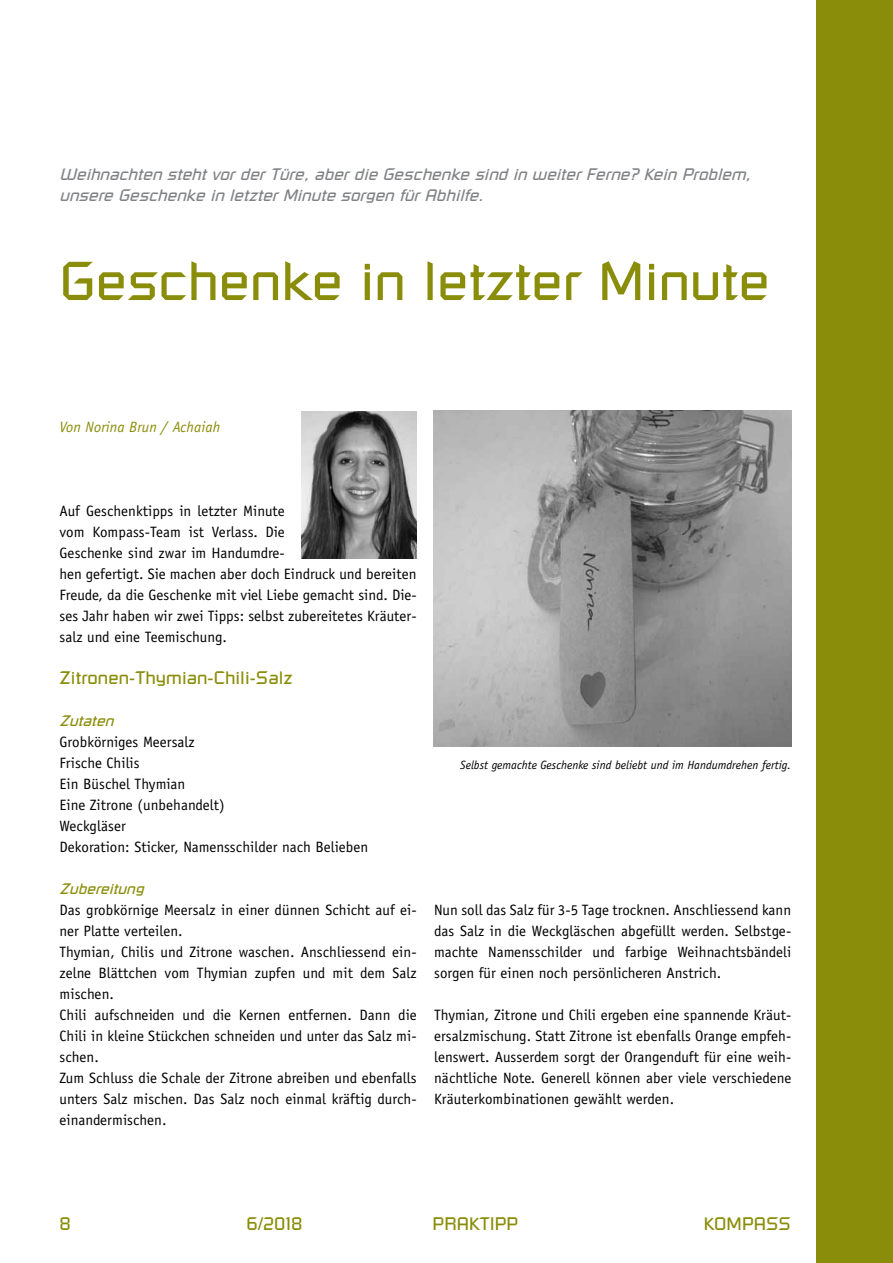
<style>
.page{position:relative;width:893px;height:1263px;background:#fff}
.page>*{position:absolute;margin:0;border:0;box-sizing:border-box;transform-origin:0 0}
.t1{font:54px "Russell Square";letter-spacing:.005em;color:#8a8d09}
.t2{font:18px "Russell Square";letter-spacing:.005em;color:#8a8d09}
.t3{font:italic 16.5px/21px "Russell Square";letter-spacing:.005em;color:#808285}
.t4{font:15px/21px "Officina Sans";letter-spacing:.005em;color:#000}
.t5{font:italic 15px "Officina Sans";letter-spacing:.005em;color:#8a8d09}
.t6{font:italic 15px "Russell Square";letter-spacing:.005em;color:#8a8d09}
.t7{font:italic 12px "Officina Sans";color:#000}
</style>
<div class="page">
<div style="left:816px;top:0;width:77px;height:1263px;background:#8a8d09"></div>
<img style="left:302px;top:411px;width:115px;height:147px">
<img style="left:434px;top:410px;width:357px;height:336px">
<p class="t3" style="left:60px;top:163px;width:693px">Weihnachten steht vor der Türe, aber die Geschenke sind in weiter Ferne? Kein Problem, unsere Geschenke in letzter Minute sorgen für Abhilfe.</p>
<h1 class="t1" style="left:60px;top:248px;width:712px">Geschenke in letzter Minute</h1>
<p class="t5" style="left:60px;top:418px;width:162px">Von Norina Brun / Achaiah</p>
<p class="t4" style="left:60px;top:500px;width:359px">Auf Geschenktipps in letzter Minute<br>vom Kompass-Team ist Verlass. Die<br>Geschenke sind zwar im Handumdre-<br>hen gefertigt. Sie machen aber doch Eindruck und bereiten Freude, da die Geschenke mit viel Liebe gemacht sind. Die&shy;ses Jahr haben wir zwei Tipps: selbst zubereitetes Kräuter&shy;salz und eine Teemischung.</p>
<p class="t2" style="left:60px;top:667px;width:235px">Zitronen-Thymian-Chili-Salz</p>
<p class="t6" style="left:60px;top:712px;width:55px">Zutaten</p>
<p class="t4" style="left:60px;top:731px;width:310px">Grobkörniges Meersalz<br>Frische Chilis<br>Ein Büschel Thymian<br>Eine Zitrone (unbehandelt)<br>Weckgläser<br>Dekoration: Sticker, Namensschilder nach Belieben</p>
<p class="t6" style="left:60px;top:880px;width:86px">Zubereitung</p>
<p class="t4" style="left:60px;top:899px;width:359px">Das grobkörnige Meersalz in einer dünnen Schicht auf ei&shy;ner Platte verteilen.<br>Thymian, Chilis und Zitrone waschen. Anschliessend ein&shy;zelne Blättchen vom Thymian zupfen und mit dem Salz mischen.<br>Chili aufschneiden und die Kernen entfernen. Dann die Chili in kleine Stückchen schneiden und unter das Salz mi&shy;schen.<br>Zum Schluss die Schale der Zitrone abreiben und ebenfalls unters Salz mischen. Das Salz noch einmal kräftig durch&shy;einandermischen.</p>
<p class="t4" style="left:434px;top:899px;width:359px;text-align:justify">Nun soll das Salz für 3-5 Tage trocknen. Anschliessend kann das Salz in die Weckgläschen abgefüllt werden. Selbstge&shy;machte Namensschilder und farbige Weihnachtsbändeli sorgen für einen noch persönlicheren Anstrich.</p>
<p class="t7" style="left:460px;top:757px;width:332px">Selbst gemachte Geschenke sind beliebt und im Handumdrehen fertig.</p>
<p class="t4" style="left:434px;top:1004px;width:359px;text-align:justify">Thymian, Zitrone und Chili ergeben eine spannende Kräut&shy;ersalzmischung. Statt Zitrone ist ebenfalls Orange empfeh&shy;lenswert. Ausserdem sorgt der Orangenduft für eine weih&shy;nächtliche Note. Generell können aber viele verschiedene Kräuterkombinationen gewählt werden.</p>
<p class="t2" style="left:60px;top:1213px;width:13px">8</p>
<p class="t2" style="left:247px;top:1213px;width:57px">6/2018</p>
<p class="t2" style="left:433px;top:1213px;width:87px">PRAKTIPP</p>
<p class="t2" style="left:704px;top:1213px;width:89px">KOMPASS</p>
</div>
